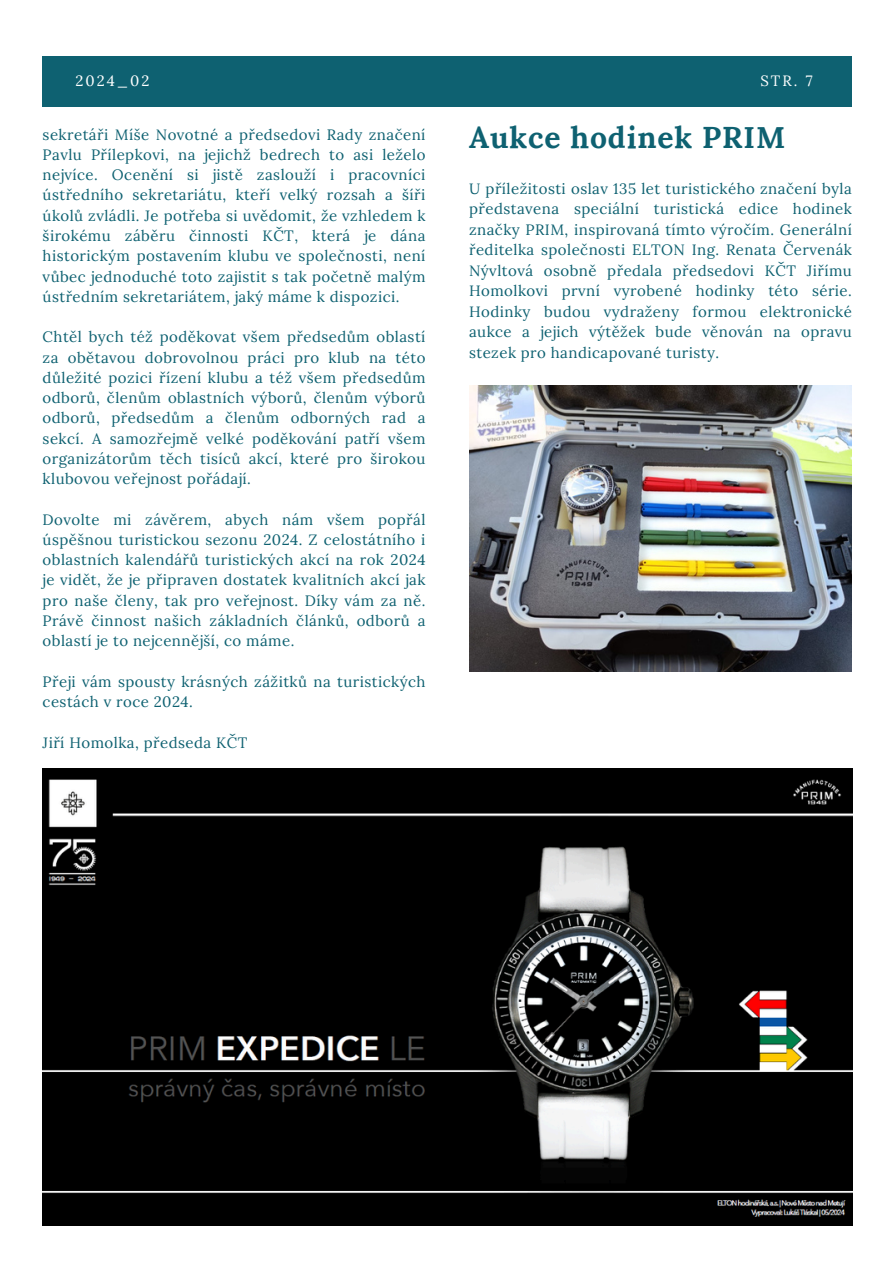
<style>
.page{position:relative;width:894px;height:1264px;background:#fff}
.page>*{position:absolute;margin:0;border:0;box-sizing:border-box;transform-origin:0 0}
.t1{font:700 30px "Lora";letter-spacing:.03em;color:#0e6171}
.t2{font:15px/20.2px "Lora";letter-spacing:.03em;color:#0e6171;text-align:justify}
.t3{font:14.85px "Lora";letter-spacing:.14em;color:#fff}
</style>
<div class="page">
<div style="left:43px;top:56px;width:809px;height:50px;background:#0e6171"></div>
<img style="left:469px;top:386px;width:382px;height:285px">
<img style="left:43px;top:768px;width:808px;height:457px">
<h1 class="t3" style="left:75px;top:71px;width:75px">2024_02</h1>
<p class="t3" style="left:760px;top:71px;width:54px">STR. 7</p>
<p class="t2" style="left:43px;top:124px;width:384px">sekretáři Míše Novotné a předsedovi Rady značení Pavlu Přílepkovi, na jejichž bedrech to asi leželo nejvíce. Ocenění si jistě zaslouží i pracovníci ústředního sekretariátu, kteří velký rozsah a šíři úkolů zvládli. Je potřeba si uvědomit, že vzhledem k širokému záběru činnosti KČT, která je dána historickým postavením klubu ve společnosti, není vůbec jednoduché toto zajistit s tak početně malým ústředním sekretariátem, jaký máme k dispozici.</p>
<p class="t2" style="left:43px;top:327px;width:384px">Chtěl bych též poděkovat všem předsedům oblastí za obětavou dobrovolnou práci pro klub na této důležité pozici řízení klubu a též všem předsedům odborů, členům oblastních výborů, členům výborů odborů, předsedům a členům odborných rad a sekcí. A samozřejmě velké poděkování patří všem organizátorům těch tisíců akcí, které pro širokou klubovou veřejnost pořádají.</p>
<p class="t2" style="left:43px;top:509px;width:384px">Dovolte mi závěrem, abych nám všem popřál úspěšnou turistickou sezonu 2024. Z celostátního i oblastních kalendářů turistických akcí na rok 2024 je vidět, že je připraven dostatek kvalitních akcí jak pro naše členy, tak pro veřejnost. Díky vám za ně.<br>Právě činnost našich základních článků, odborů a oblastí je to nejcennější, co máme.</p>
<p class="t2" style="left:43px;top:671px;width:384px">Přeji vám spousty krásných zážitků na turistických cestách v roce 2024.</p>
<p class="t2" style="left:43px;top:732px;width:206px">Jiří Homolka, předseda KČT</p>
<p class="t1" style="left:469px;top:117px;width:317px">Aukce hodinek PRIM</p>
<p class="t2" style="left:469px;top:178px;width:384px">U příležitosti oslav 135 let turistického značení byla představena speciální turistická edice hodinek značky PRIM, inspirovaná tímto výročím. Generální ředitelka společnosti ELTON Ing. Renata Červenák Nývltová osobně předala předsedovi KČT Jiřímu Homolkovi první vyrobené hodinky této série.<br>Hodinky budou vydraženy formou elektronické aukce a jejich výtěžek bude věnován na opravu stezek pro handicapované turisty.</p>
</div>
